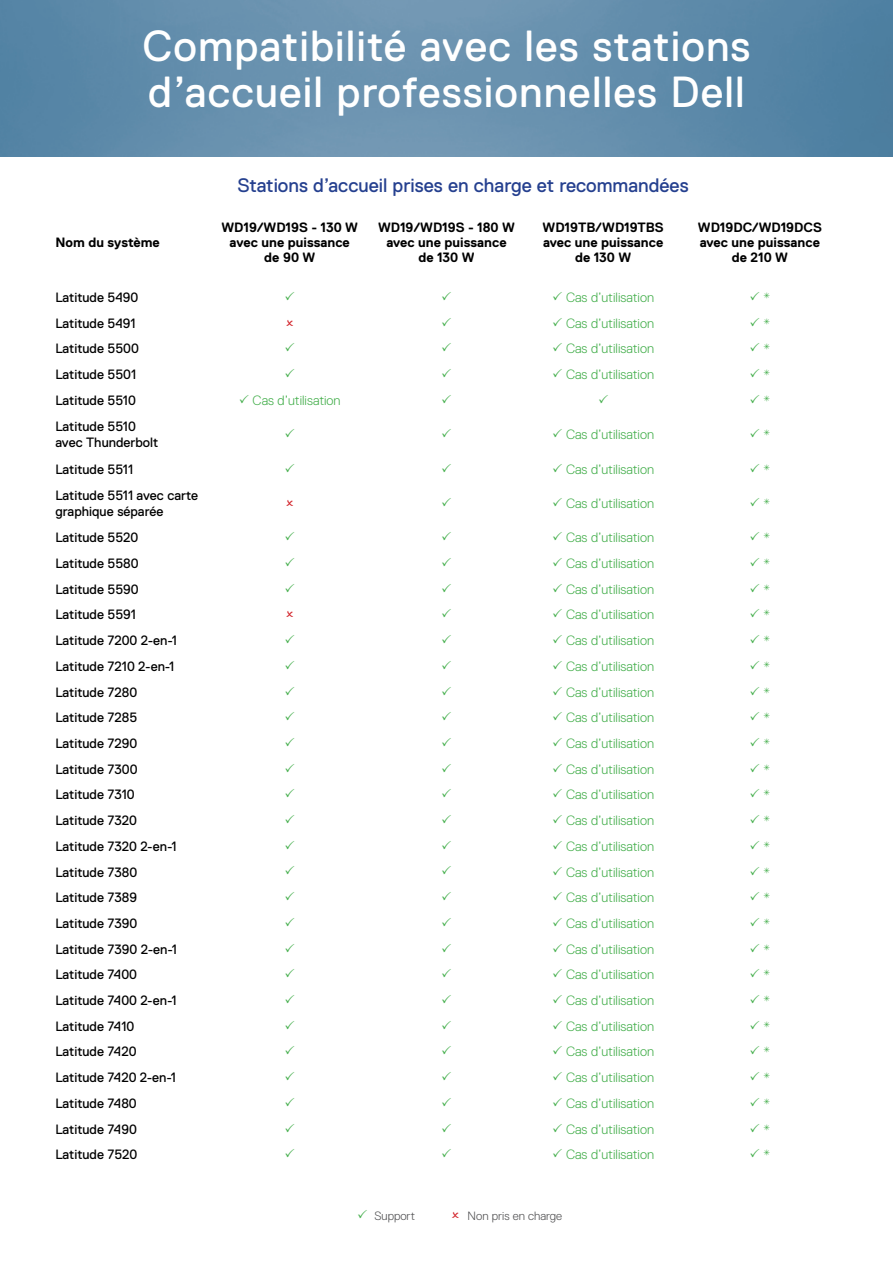
<style>
.page{position:relative;width:893px;height:1263px;background:#fff}
.page>*{position:absolute;margin:0;border:0;box-sizing:border-box;transform-origin:0 0}
.t1{font:43.5px/46.5px "Dell Replica";letter-spacing:.025em;color:#fff}
.t2{font:19.5px "Dell Replica";color:#25408f}
.t3{font:300 13.5px "Dell Replica";color:#41ad49}
.t4{font:13.5px/16.2px "Dell Replica";color:#000}
.t5{font:700 13.5px/15px "Dell Replica";color:#000;text-align:center}
.t6{font:13.5px "Dell Replica";color:#41ad49}
.t7{font:300 12px "Dell Replica";color:#4d4d4f}
</style>
<div class="page">
<img style="left:0;top:0;width:893px;height:156px">
<h1 class="t1" style="left:142px;top:23px;width:610px">Compatibilité avec les stations d’accueil professionnelles Dell</h1>
<p class="t5" style="left:56px;top:235px;width:106px">Nom du système</p>
<h2 class="t2" style="left:237px;top:174px;width:453px">Stations d’accueil prises en charge et recommandées</h2>
<p class="t5" style="left:221px;top:220px;width:138px">WD19/WD19S - 130 W avec une puissance de 90 W</p>
<p class="t5" style="left:378px;top:220px;width:138px">WD19/WD19S - 180 W avec une puissance de 130 W</p>
<p class="t5" style="left:543px;top:220px;width:123px">WD19TB/WD19TBS avec une puissance de 130 W</p>
<p class="t5" style="left:698px;top:220px;width:126px">WD19DC/WD19DCS avec une puissance de 210 W</p>
<p class="t4" style="left:55px;top:289px;width:84px">Latitude 5490</p>
<p class="t3" style="left:566px;top:290px;width:90px">Cas d’utilisation</p>
<p class="t6" style="left:763px;top:290px;width:9px">*</p>
<p class="t4" style="left:55px;top:315px;width:82px">Latitude 5491</p>
<p class="t3" style="left:566px;top:316px;width:90px">Cas d’utilisation</p>
<p class="t6" style="left:763px;top:316px;width:9px">*</p>
<p class="t4" style="left:55px;top:341px;width:85px">Latitude 5500</p>
<p class="t3" style="left:566px;top:341px;width:90px">Cas d’utilisation</p>
<p class="t6" style="left:763px;top:341px;width:9px">*</p>
<p class="t4" style="left:55px;top:366px;width:82px">Latitude 5501</p>
<p class="t3" style="left:566px;top:367px;width:90px">Cas d’utilisation</p>
<p class="t6" style="left:763px;top:367px;width:9px">*</p>
<p class="t4" style="left:55px;top:392px;width:82px">Latitude 5510</p>
<p class="t3" style="left:253px;top:393px;width:90px">Cas d’utilisation</p>
<p class="t6" style="left:763px;top:393px;width:9px">*</p>
<p class="t4" style="left:55px;top:418px;width:104px">Latitude 5510 avec Thunderbolt</p>
<p class="t3" style="left:566px;top:427px;width:90px">Cas d’utilisation</p>
<p class="t6" style="left:763px;top:427px;width:9px">*</p>
<p class="t4" style="left:55px;top:461px;width:79px">Latitude 5511</p>
<p class="t3" style="left:566px;top:461px;width:90px">Cas d’utilisation</p>
<p class="t6" style="left:763px;top:461px;width:9px">*</p>
<p class="t4" style="left:55px;top:487px;width:144px">Latitude 5511 avec carte graphique séparée</p>
<p class="t3" style="left:566px;top:496px;width:90px">Cas d’utilisation</p>
<p class="t6" style="left:763px;top:496px;width:9px">*</p>
<p class="t4" style="left:55px;top:530px;width:84px">Latitude 5520</p>
<p class="t3" style="left:566px;top:530px;width:90px">Cas d’utilisation</p>
<p class="t6" style="left:763px;top:530px;width:9px">*</p>
<p class="t4" style="left:55px;top:555px;width:85px">Latitude 5580</p>
<p class="t3" style="left:566px;top:556px;width:90px">Cas d’utilisation</p>
<p class="t6" style="left:763px;top:556px;width:9px">*</p>
<p class="t4" style="left:55px;top:581px;width:85px">Latitude 5590</p>
<p class="t3" style="left:566px;top:582px;width:90px">Cas d’utilisation</p>
<p class="t6" style="left:763px;top:582px;width:9px">*</p>
<p class="t4" style="left:55px;top:607px;width:82px">Latitude 5591</p>
<p class="t3" style="left:566px;top:607px;width:90px">Cas d’utilisation</p>
<p class="t6" style="left:763px;top:607px;width:9px">*</p>
<p class="t4" style="left:55px;top:632px;width:123px">Latitude 7200 2-en-1</p>
<p class="t3" style="left:566px;top:633px;width:90px">Cas d’utilisation</p>
<p class="t6" style="left:763px;top:633px;width:9px">*</p>
<p class="t4" style="left:55px;top:658px;width:120px">Latitude 7210 2-en-1</p>
<p class="t3" style="left:566px;top:659px;width:90px">Cas d’utilisation</p>
<p class="t6" style="left:763px;top:659px;width:9px">*</p>
<p class="t4" style="left:55px;top:684px;width:83px">Latitude 7280</p>
<p class="t3" style="left:566px;top:684px;width:90px">Cas d’utilisation</p>
<p class="t6" style="left:763px;top:684px;width:9px">*</p>
<p class="t4" style="left:55px;top:710px;width:83px">Latitude 7285</p>
<p class="t3" style="left:566px;top:710px;width:90px">Cas d’utilisation</p>
<p class="t6" style="left:763px;top:710px;width:9px">*</p>
<p class="t4" style="left:55px;top:735px;width:83px">Latitude 7290</p>
<p class="t3" style="left:566px;top:736px;width:90px">Cas d’utilisation</p>
<p class="t6" style="left:763px;top:736px;width:9px">*</p>
<p class="t4" style="left:55px;top:761px;width:84px">Latitude 7300</p>
<p class="t3" style="left:566px;top:761px;width:90px">Cas d’utilisation</p>
<p class="t6" style="left:763px;top:761px;width:9px">*</p>
<p class="t4" style="left:55px;top:787px;width:81px">Latitude 7310</p>
<p class="t3" style="left:566px;top:787px;width:90px">Cas d’utilisation</p>
<p class="t6" style="left:763px;top:787px;width:9px">*</p>
<p class="t4" style="left:55px;top:812px;width:83px">Latitude 7320</p>
<p class="t3" style="left:566px;top:813px;width:90px">Cas d’utilisation</p>
<p class="t6" style="left:763px;top:813px;width:9px">*</p>
<p class="t4" style="left:55px;top:838px;width:123px">Latitude 7320 2-en-1</p>
<p class="t3" style="left:566px;top:839px;width:90px">Cas d’utilisation</p>
<p class="t6" style="left:763px;top:839px;width:9px">*</p>
<p class="t4" style="left:55px;top:864px;width:83px">Latitude 7380</p>
<p class="t3" style="left:566px;top:864px;width:90px">Cas d’utilisation</p>
<p class="t6" style="left:763px;top:864px;width:9px">*</p>
<p class="t4" style="left:55px;top:889px;width:83px">Latitude 7389</p>
<p class="t3" style="left:566px;top:890px;width:90px">Cas d’utilisation</p>
<p class="t6" style="left:763px;top:890px;width:9px">*</p>
<p class="t4" style="left:55px;top:915px;width:83px">Latitude 7390</p>
<p class="t3" style="left:566px;top:916px;width:90px">Cas d’utilisation</p>
<p class="t6" style="left:763px;top:916px;width:9px">*</p>
<p class="t4" style="left:55px;top:941px;width:123px">Latitude 7390 2-en-1</p>
<p class="t3" style="left:566px;top:941px;width:90px">Cas d’utilisation</p>
<p class="t6" style="left:763px;top:941px;width:9px">*</p>
<p class="t4" style="left:55px;top:967px;width:83px">Latitude 7400</p>
<p class="t3" style="left:566px;top:967px;width:90px">Cas d’utilisation</p>
<p class="t6" style="left:763px;top:967px;width:9px">*</p>
<p class="t4" style="left:55px;top:992px;width:123px">Latitude 7400 2-en-1</p>
<p class="t3" style="left:566px;top:993px;width:90px">Cas d’utilisation</p>
<p class="t6" style="left:763px;top:993px;width:9px">*</p>
<p class="t4" style="left:55px;top:1018px;width:80px">Latitude 7410</p>
<p class="t3" style="left:566px;top:1018px;width:90px">Cas d’utilisation</p>
<p class="t6" style="left:763px;top:1018px;width:9px">*</p>
<p class="t4" style="left:55px;top:1044px;width:82px">Latitude 7420</p>
<p class="t3" style="left:566px;top:1044px;width:90px">Cas d’utilisation</p>
<p class="t6" style="left:763px;top:1044px;width:9px">*</p>
<p class="t4" style="left:55px;top:1069px;width:122px">Latitude 7420 2-en-1</p>
<p class="t3" style="left:566px;top:1070px;width:90px">Cas d’utilisation</p>
<p class="t6" style="left:763px;top:1070px;width:9px">*</p>
<p class="t4" style="left:55px;top:1095px;width:83px">Latitude 7480</p>
<p class="t3" style="left:566px;top:1096px;width:90px">Cas d’utilisation</p>
<p class="t6" style="left:763px;top:1096px;width:9px">*</p>
<p class="t4" style="left:55px;top:1121px;width:83px">Latitude 7490</p>
<p class="t3" style="left:566px;top:1121px;width:90px">Cas d’utilisation</p>
<p class="t6" style="left:763px;top:1121px;width:9px">*</p>
<p class="t4" style="left:55px;top:1146px;width:83px">Latitude 7520</p>
<p class="t3" style="left:566px;top:1147px;width:90px">Cas d’utilisation</p>
<p class="t6" style="left:763px;top:1147px;width:9px">*</p>
<p class="t7" style="left:374px;top:1209px;width:42px">Support</p>
<p class="t7" style="left:468px;top:1209px;width:96px">Non pris en charge</p>
</div>
